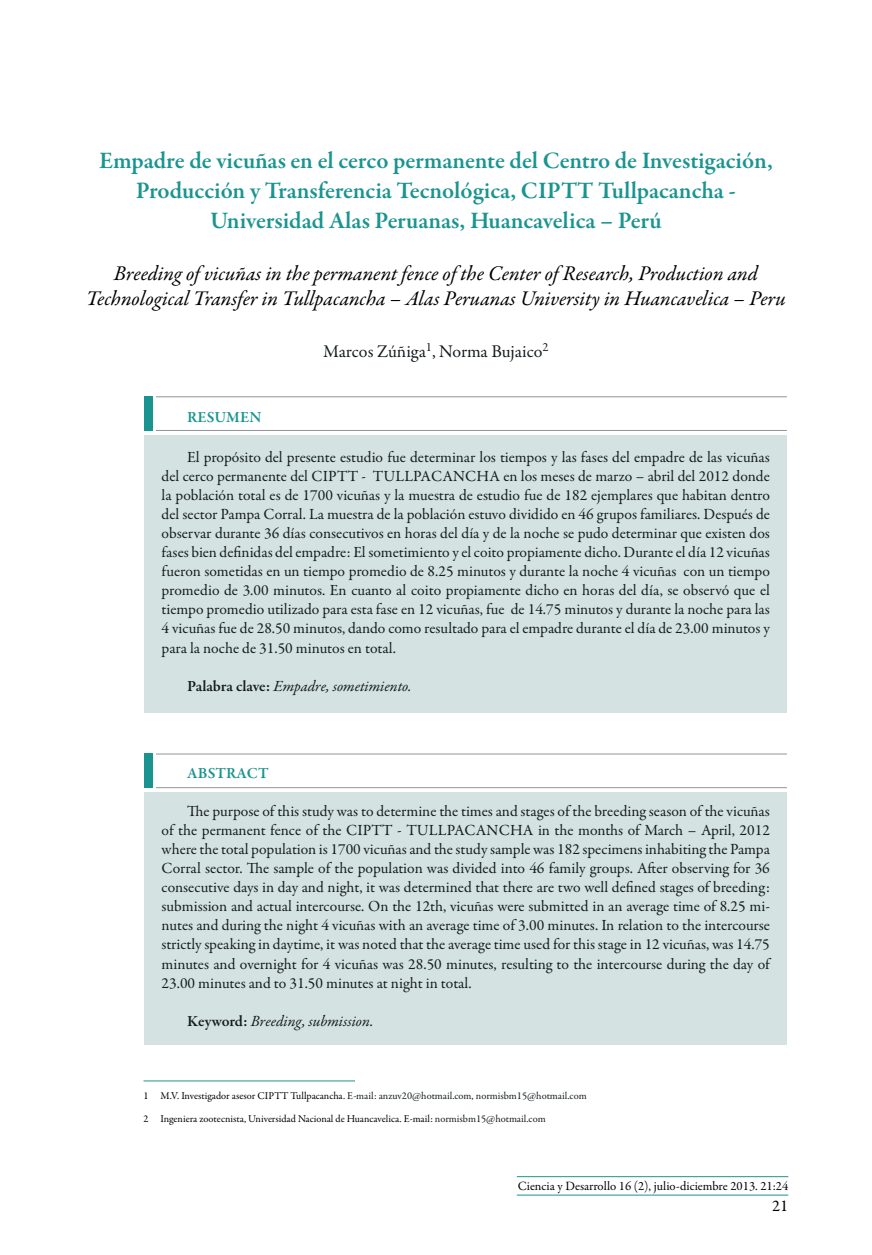
<style>
.page{position:relative;width:872px;height:1255px;background:#fff}
.page>*{position:absolute;margin:0;border:0;box-sizing:border-box;transform-origin:0 0}
.t1{font:600 24px/30px "Garamond Premr Pro";letter-spacing:-.005em;color:#1a9490;text-align:center}
.t2{font:italic 21px/25.2px "Garamond Premr Pro";color:#000;text-align:center}
.t3{font:18px "Garamond Premr Pro";color:#151c1f}
.t4{font:16.5px "Garamond Premr Pro";color:#000}
.t5{font:15.6px/19px "Garamond Premr Pro";letter-spacing:-.005em;color:#151c1f;text-align:justify}
.t6{font:italic 15.6px "Garamond Premr Pro";letter-spacing:-.005em;color:#151c1f}
.t7{font:600 15.6px "Garamond Premr Pro";letter-spacing:.005em;color:#1a9490}
.t8{font:12.75px "Garamond Premr Pro";color:#000}
.t9{font:10.5px/22.8px "Garamond Premr Pro";color:#000}
.s1{font-weight:600;font-style:normal}
.s2{color:#151c1f}
</style>
<div class="page">
<hr style="left:517px;top:1194px;width:271px;height:1px;background:#1a9490">
<hr style="left:517px;top:1176px;width:271px;height:1px;background:#1a9490">
<div style="left:144px;top:435px;width:643px;height:277px;background:#d5e2e2"></div>
<div style="left:144px;top:396px;width:8px;height:34px;background:#1a9490"></div>
<hr style="left:156px;top:396px;width:631px;height:1px;background:#939598">
<hr style="left:156px;top:430px;width:631px;height:1px;background:#939598">
<div style="left:144px;top:792px;width:643px;height:252px;background:#d5e2e2"></div>
<div style="left:144px;top:753px;width:8px;height:34px;background:#1a9490"></div>
<hr style="left:156px;top:753px;width:631px;height:1px;background:#939598">
<hr style="left:156px;top:787px;width:631px;height:1px;background:#939598">
<hr style="left:144px;top:1080px;width:211px;height:1px;background:#1a9490">
<h1 class="t1" style="left:99px;top:146px;width:675px">Empadre de vicuñas en el cerco permanente del Centro de Investigación,<br>Producción y Transferencia Tecnológica, CIPTT Tullpacancha -<br>Universidad Alas Peruanas, Huancavelica – Perú</h1>
<h2 class="t2" style="left:86px;top:262px;width:701px">Breeding of vicuñas in the permanent fence of the Center of Research, Production and<br>Technological Transfer in Tullpacancha – Alas Peruanas University in Huancavelica – Peru</h2>
<p class="t3" style="left:323px;top:340px;width:227px">Marcos Zúñiga<sup>1</sup>, Norma Bujaico<sup>2</sup></p>
<p class="t7" style="left:187px;top:407px;width:76px">RESUMEN</p>
<p class="t5" style="left:162px;top:448px;width:610px;text-indent:26px">El propósito del presente estudio fue determinar los tiempos y las fases del empadre de las vicuñas del cerco permanente del CIPTT - TULLPACANCHA en los meses de marzo – abril del 2012 donde la población total es de 1700 vicuñas y la muestra de estudio fue de 182 ejemplares que habitan dentro del sector Pampa Corral. La muestra de la población estuvo dividido en 46 grupos familiares. Después de observar durante 36 días consecutivos en horas del día y de la noche se pudo determinar que existen dos fases bien definidas del empadre: El sometimiento y el coito propiamente dicho. Durante el día 12 vicuñas fueron sometidas en un tiempo promedio de 8.25 minutos y durante la noche 4 vicuñas con un tiempo promedio de 3.00 minutos. En cuanto al coito propiamente dicho en horas del día, se observó que el tiempo promedio utilizado para esta fase en 12 vicuñas, fue de 14.75 minutos y durante la noche para las 4 vicuñas fue de 28.50 minutos, dando como resultado para el empadre durante el día de 23.00 minutos y para la noche de 31.50 minutos en total.</p>
<p class="t6" style="left:187px;top:676px;width:226px"><span class="s1">Palabra clave:</span> Empadre, sometimiento.</p>
<p class="t7" style="left:187px;top:763px;width:83px">ABSTRACT</p>
<p class="t5" style="left:162px;top:802px;width:610px;text-indent:26px">The purpose of this study was to determine the times and stages of the breeding season of the vicuñas of the permanent fence of the CIPTT - TULLPACANCHA in the months of March – April, 2012 where the total population is 1700 vicuñas and the study sample was 182 specimens inhabiting the Pampa Corral sector. The sample of the population was divided into 46 family groups. After observing for 36 consecutive days in day and night, it was determined that there are two well defined stages of breeding: submission and actual intercourse. On the 12th, vicuñas were submitted in an average time of 8.25 mi&shy;nutes and during the night 4 vicuñas with an average time of 3.00 minutes. In relation to the intercourse strictly speaking in daytime, it was noted that the average time used for this stage in 12 vicuñas, was 14.75 minutes and overnight for 4 vicuñas was 28.50 minutes, resulting to the intercourse during the day of 23.00 minutes and to 31.50 minutes at night in total.</p>
<p class="t6" style="left:187px;top:1010px;width:188px"><span class="s1">Keyword:</span> Breeding, submission.</p>
<p class="t9" style="left:144px;top:1084px;width:444px">1 M.V. Investigador asesor CIPTT Tullpacancha. <span class="s2">E-mail: anzuv20@hotmail.com, normisbm15@hotmail.com<br></span>2 Ingeniera zootecnista, Universidad Nacional de Huancavelica. E-mail: <span class="s2">normisbm15@hotmail.com</span></p>
<p class="t8" style="left:518px;top:1177px;width:272px">Ciencia y Desarrollo 16 (2), julio-diciembre 2013. 21:24</p>
<p class="t4" style="left:772px;top:1196px;width:18px">21</p>
</div>
